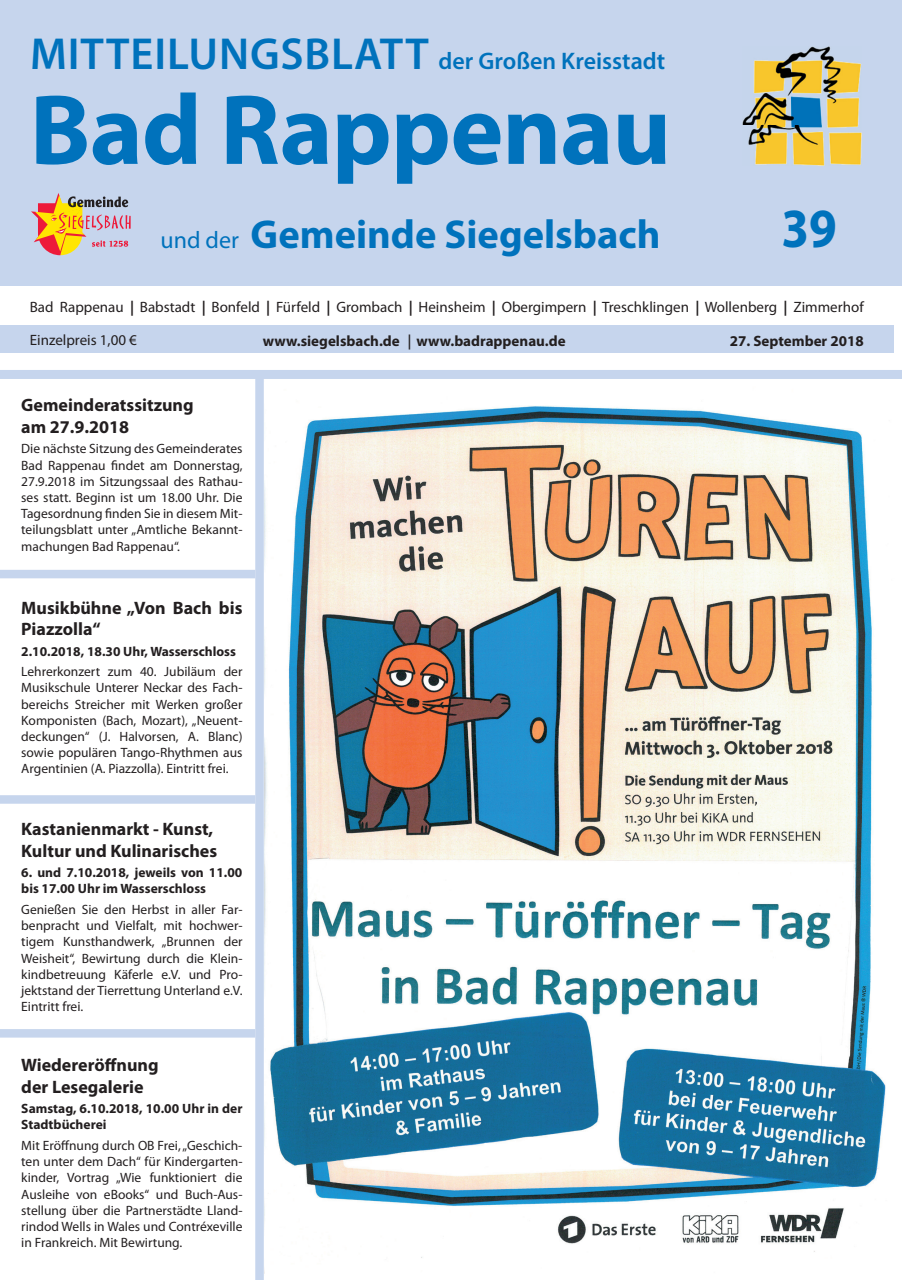
<style>
.page{position:relative;width:902px;height:1280px;background:#fff}
.page>*{position:absolute;margin:0;border:0;box-sizing:border-box;transform-origin:0 0}
.t1{font:700 100.5px "Myriad Pro";letter-spacing:-.01em;color:#0072bc}
.t2{font:700 55.5px "Myriad Pro";color:#0072bc;scale:.9 1}
.t3{font:700 40.5px "Myriad Pro";color:#0072bc}
.t4{font:600 24px "Myriad Pro";color:#0072bc}
.t5{font:700 18px/21.6px "Myriad Pro";color:#231f20}
.t6{font:15px "Myriad Pro";color:#231f20}
.t7{font:700 15px "Myriad Pro";color:#231f20}
.t8{font:13.5px/16.2px "Myriad Pro";color:#231f20;text-align:justify}
.t9{font:700 13.5px/16.2px "Myriad Pro";color:#231f20}
.s1{font-size:45px}
.s2{font-weight:400;font-size:24px}
.s3{font-weight:700;font-style:italic}
.s4{font-family:"Futura BT";font-weight:500}
</style>
<div class="page">
<img style="left:264px;top:406px;width:622px;height:868px">
<div style="left:255px;top:378px;width:9px;height:902px;background:#c6d5ed"></div>
<div style="left:0;top:570px;width:255px;height:8px;background:#c6d5ed"></div>
<div style="left:0;top:795px;width:255px;height:9px;background:#c6d5ed"></div>
<div style="left:0;top:1029px;width:255px;height:8px;background:#c6d5ed"></div>
<div style="left:0;top:326px;width:893px;height:27px;background:#c6d5ed"></div>
<div style="left:0;top:0;width:901px;height:286px;background:#c6d5ed"></div>
<img style="left:742px;top:46px;width:119px;height:120px">
<div style="left:0;top:370px;width:901px;height:9px;background:#c6d5ed"></div>
<svg style="left:31px;top:193px;width:100px;height:62px"></svg>
<h3 class="t4" style="left:30px;top:45px;width:636px"><span class="s1">MITTEILUNGSBLATT</span> der Großen Kreisstadt</h3>
<h1 class="t1" style="left:30px;top:64px;width:642px">Bad Rappenau</h1>
<h3 class="t3" style="left:160px;top:208px;width:501px"><span class="s2">und der</span> Gemeinde Siegelsbach</h3>
<h2 class="t2" style="left:781px;top:192px;width:63px">39</h2>
<p class="t6" style="left:30px;top:297px;width:835px">Bad Rappenau <span class="s3">|</span> Babstadt <span class="s3">|</span> Bonfeld <span class="s3">|</span> Fürfeld <span class="s3">|</span> Grombach <span class="s3">|</span> Heinsheim <span class="s3">|</span> Obergimpern <span class="s3">|</span> Treschklingen <span class="s3">|</span> Wollenberg <span class="s3">|</span> Zimmerhof</p>
<p class="t6" style="left:30px;top:331px;width:109px">Einzelpreis 1,00 €</p>
<p class="t7" style="left:263px;top:331px;width:304px">www.siegelsbach.de <span class="s4">|</span> www.badrappenau.de</p>
<p class="t7" style="left:729px;top:331px;width:135px">27. September 2018</p>
<h3 class="t5" style="left:21px;top:394px;width:174px">Gemeinderatssitzung am 27.9.2018</h3>
<p class="t8" style="left:21px;top:440px;width:223px">Die nächste Sitzung des Gemeinderates Bad Rappenau findet am Donnerstag, 27.9.2018 im Sitzungssaal des Rathau&shy;ses statt. Beginn ist um 18.00 Uhr. Die Tagesordnung finden Sie in diesem Mit&shy;teilungsblatt unter „Amtliche Bekannt&shy;machungen Bad Rappenau“.</p>
<h3 class="t5" style="left:21px;top:596px;width:223px">Musikbühne „Von Bach bis<br>Piazzolla“</h3>
<p class="t9" style="left:21px;top:643px;width:216px">2.10.2018, 18.30 Uhr, Wasserschloss</p>
<p class="t8" style="left:21px;top:663px;width:223px">Lehrerkonzert zum 40. Jubiläum der Musikschule Unterer Neckar des Fach&shy;bereichs Streicher mit Werken großer Komponisten (Bach, Mozart), „Neuent&shy;deckungen“ (J. Halvorsen, A. Blanc) sowie populären Tango-Rhythmen aus Argentinien (A. Piazzolla). Eintritt frei.</p>
<h3 class="t5" style="left:21px;top:818px;width:197px">Kastanienmarkt - Kunst,<br>Kultur und Kulinarisches</h3>
<p class="t9" style="left:21px;top:864px;width:223px">6. und 7.10.2018, jeweils von 11.00 bis 17.00 Uhr im Wasserschloss</p>
<p class="t8" style="left:21px;top:901px;width:223px">Genießen Sie den Herbst in aller Far&shy;benpracht und Vielfalt, mit hochwer&shy;tigem Kunsthandwerk, „Brunnen der Weisheit“, Bewirtung durch die Klein&shy;kindbetreuung Käferle e.V. und Pro&shy;jektstand der Tierrettung Unterland e.V.<br>Eintritt frei.</p>
<h3 class="t5" style="left:21px;top:1054px;width:139px">Wiedereröffnung der Lesegalerie</h3>
<p class="t9" style="left:21px;top:1100px;width:223px">Samstag, 6.10.2018, 10.00 Uhr in der<br>Stadtbücherei</p>
<p class="t8" style="left:21px;top:1137px;width:223px">Mit Eröffnung durch OB Frei, „Geschich&shy;ten unter dem Dach“ für Kindergarten&shy;kinder, Vortrag „Wie funktioniert die Ausleihe von eBooks“ und Buch-Aus&shy;stellung über die Partnerstädte Lland&shy;rindod Wells in Wales und Contréxeville in Frankreich. Mit Bewirtung.</p>
</div>
